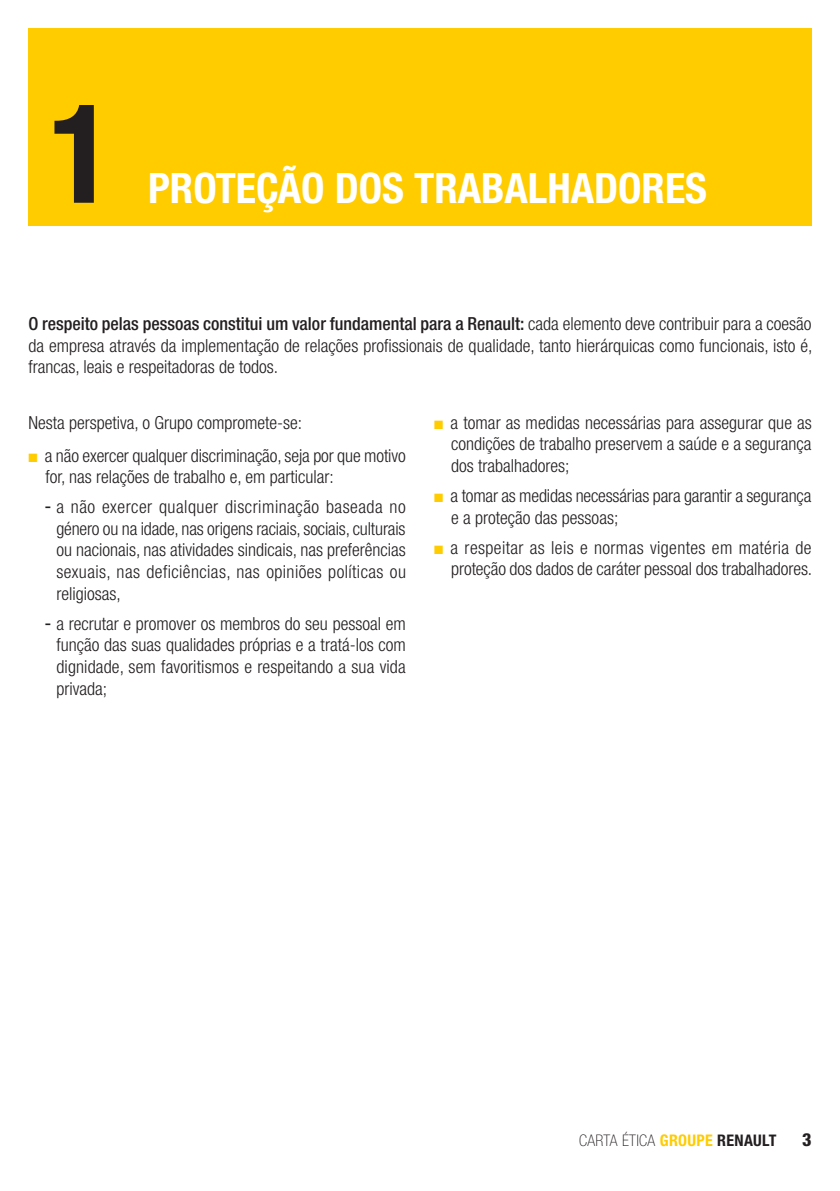
<style>
.page{position:relative;width:840px;height:1191px;background:#fff}
.page>*{position:absolute;margin:0;border:0;box-sizing:border-box;transform-origin:0 0}
.t1{font:700 condensed 138px "Helvetica Neue LT Std";color:#231f20}
.t2{font:700 condensed 42px "Helvetica Neue LT Std";color:#fff}
.t3{font:300 condensed 18px/21.6px "Helvetica Neue LT Std";color:#231f20;text-align:justify}
.t4{font:800 condensed 18px "Helvetica Neue LT Std";color:#231f20}
.t5{font:100 condensed 16px "Helvetica Neue LT Std";letter-spacing:.02em;color:#231f20}
.s1{font-weight:500}
.s2{color:#fc0}
.s3{font-weight:400;font-size:20px}
.s4{font-weight:700;color:#fc0}
.s5{font-weight:700}
</style>
<div class="page">
<div style="left:28px;top:28px;width:783px;height:197px;background:#fc0"></div>
<h1 class="t1" style="left:49px;top:70px;width:68px">1</h1>
<h2 class="t2" style="left:148px;top:162px;width:560px">PROTEÇÃO DOS TRABALHADORES</h2>
<p class="t3" style="left:28px;top:313px;width:785px"><span class="s1">O respeito pelas pessoas constitui um valor fundamental para a Renault:</span> cada elemento deve contribuir para a coesão da empresa através da implementação de relações profissionais de qualidade, tanto hierárquicas como funcionais, isto é, francas, leais e respeitadoras de todos.</p>
<p class="t3" style="left:28px;top:411px;width:275px">Nesta perspetiva, o Grupo compromete-se:</p>
<p class="t3" style="left:45px;top:444px;width:361px;text-indent:-17px"><span class="s2">■</span> a não exercer qualquer discriminação, seja por que motivo for, nas relações de trabalho e, em particular:</p>
<p class="t3" style="left:56px;top:496px;width:351px;text-indent:-12px"><span class="s3">-</span> a não exercer qualquer discriminação baseada no género ou na idade, nas origens raciais, sociais, culturais ou nacionais, nas atividades sindicais, nas preferências sexuais, nas deficiências, nas opiniões políticas ou religiosas,</p>
<p class="t3" style="left:56px;top:612px;width:351px;text-indent:-12px"><span class="s3">-</span> a recrutar e promover os membros do seu pessoal em função das suas qualidades próprias e a tratá-los com dignidade, sem favoritismos e respeitando a sua vida privada;</p>
<p class="t3" style="left:451px;top:411px;width:362px;text-indent:-17px"><span class="s2">■</span> a tomar as medidas necessárias para assegurar que as condições de trabalho preservem a saúde e a segurança dos trabalhadores;</p>
<p class="t3" style="left:451px;top:484px;width:361px;text-indent:-17px"><span class="s2">■</span> a tomar as medidas necessárias para garantir a segurança e a proteção das pessoas;</p>
<p class="t3" style="left:434px;top:536px;width:379px;text-align:right"><span class="s2">■</span> a respeitar as leis e normas vigentes em matéria de proteção dos dados de caráter pessoal dos trabalhadores.</p>
<p class="t5" style="left:579px;top:1131px;width:198px">CARTA ÉTICA <span class="s4">GROUPE</span> <span class="s5">RENAULT</span></p>
<p class="t4" style="left:801px;top:1128px;width:11px">3</p>
</div>
